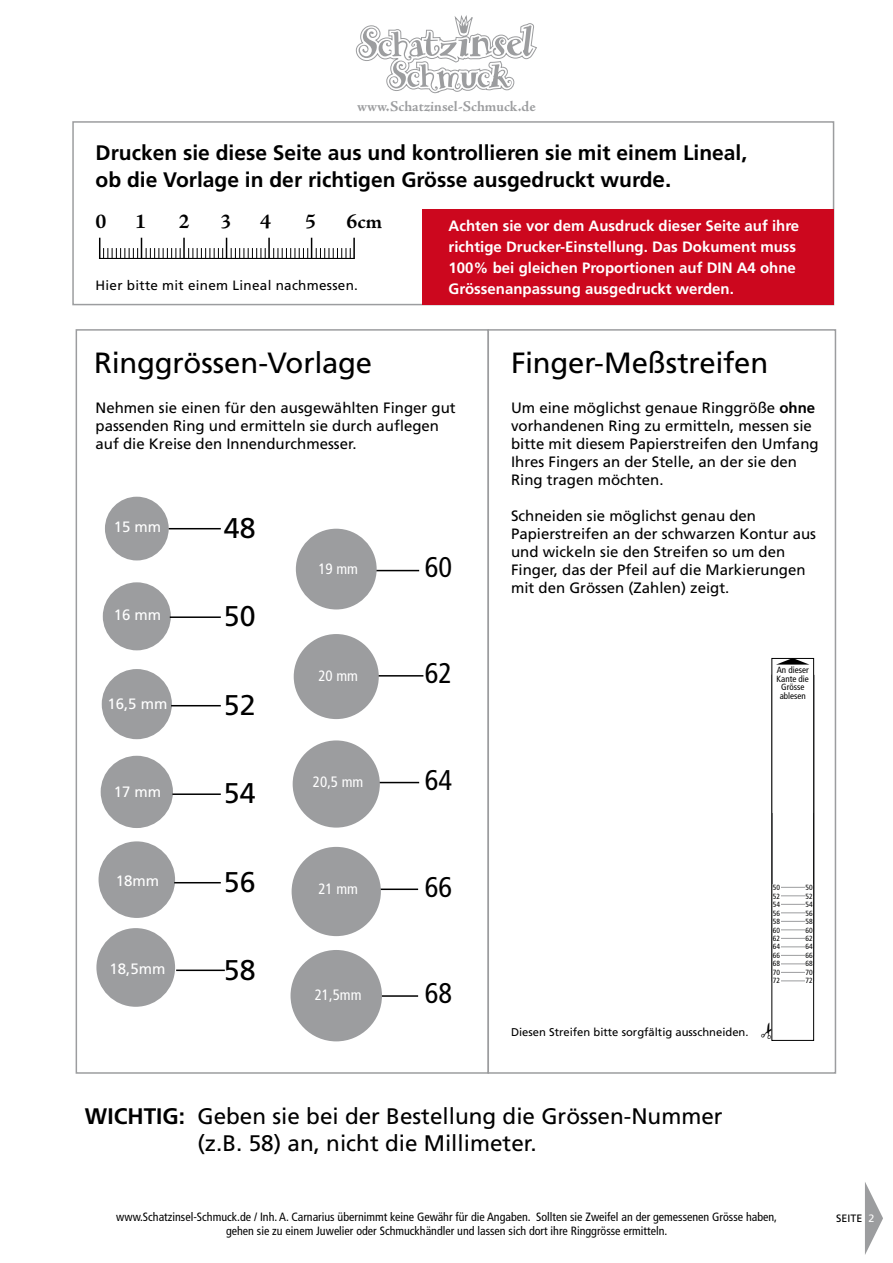
<style>
.page{position:relative;width:893px;height:1263px;background:#fff}
.page>*{position:absolute;margin:0;border:0;box-sizing:border-box;transform-origin:0 0}
.t1{font:29.25px "Frutiger LT Std";letter-spacing:-.005em;color:#000}
.t2{font:28.5px "Frutiger LT Std";color:#000}
.t3{font:condensed 28.5px "Frutiger LT Std";color:#000}
.t4{font:22.5px/27px "Frutiger LT Std";color:#000}
.t5{font:700 21px "Frutiger LT Std";color:#000}
.t6{font:700 21px "Adobe Jenson Pro";color:#000}
.t7{font:15px/18px "Frutiger LT Std";color:#000}
.t8{font:700 15px/21px "Frutiger LT Std";color:#fff}
.t9{font:15px "Frutiger LT Std";color:#fff}
.t10{font:condensed 15px "Frutiger LT Std";color:#fff}
.t11{font:700 14.85px "Adobe Jenson Pro";color:#9c9d9f}
.t12{font:13.5px "Frutiger LT Std";letter-spacing:.02em;color:#000}
.t13{font:condensed 12px/14.4px "Frutiger LT Std";color:#000;text-align:center}
.t14{font:11.25px "Frutiger LT Std";color:#000}
.t15{font:10.65px "Frutiger LT Std";color:#000}
.t16{font:condensed 9px/8.6px "Frutiger LT Std";color:#000;text-align:center}
.t17{font:condensed 7.5px "Frutiger LT Std";color:#000}
.s1{font-size:22.5px}
.s2{font-weight:700}
.s3{color:#fff}
</style>
<div class="page">
<svg style="left:355px;top:15px;width:182px;height:79px"></svg>
<hr style="left:176px;top:969px;width:49px;height:2px;background:#000">
<div style="left:96px;top:928px;width:79px;height:79px;background:#9c9d9f;border-radius:50%"></div>
<div style="left:105px;top:497px;width:64px;height:63px;background:#9c9d9f;border-radius:50%"></div>
<div style="left:103px;top:582px;width:68px;height:68px;background:#9c9d9f;border-radius:50%"></div>
<div style="left:102px;top:669px;width:70px;height:70px;background:#9c9d9f;border-radius:50%"></div>
<div style="left:101px;top:756px;width:72px;height:72px;background:#9c9d9f;border-radius:50%"></div>
<div style="left:99px;top:841px;width:76px;height:77px;background:#9c9d9f;border-radius:50%"></div>
<hr style="left:169px;top:528px;width:52px;height:1px;background:#000">
<hr style="left:170px;top:616px;width:51px;height:2px;background:#000">
<hr style="left:171px;top:705px;width:50px;height:1px;background:#000">
<hr style="left:172px;top:793px;width:49px;height:2px;background:#000">
<hr style="left:174px;top:882px;width:47px;height:1px;background:#000">
<div style="left:487px;top:329px;width:349px;height:745px;border:2px solid #9c9d9f"></div>
<svg style="left:776px;top:660px;width:33px;height:5px"></svg>
<div style="left:771px;top:658px;width:43px;height:383px;border:1px solid #000"></div>
<div style="left:72px;top:121px;width:762px;height:184px;border:2px solid #9c9d9f"></div>
<hr style="left:99px;top:258px;width:255px;height:1px;background:#000">
<hr style="left:99px;top:238px;width:1px;height:42px;background:#000">
<hr style="left:141px;top:238px;width:1px;height:42px;background:#000">
<hr style="left:183px;top:238px;width:2px;height:42px;background:#000">
<hr style="left:226px;top:238px;width:1px;height:42px;background:#000">
<hr style="left:268px;top:238px;width:2px;height:42px;background:#000">
<hr style="left:311px;top:238px;width:1px;height:42px;background:#000">
<hr style="left:353px;top:238px;width:2px;height:42px;background:#000">
<svg style="left:103px;top:248px;width:35px;height:10px"></svg>
<svg style="left:146px;top:248px;width:35px;height:10px"></svg>
<svg style="left:188px;top:248px;width:35px;height:10px"></svg>
<svg style="left:231px;top:248px;width:35px;height:10px"></svg>
<svg style="left:273px;top:248px;width:35px;height:10px"></svg>
<svg style="left:316px;top:248px;width:35px;height:10px"></svg>
<div style="left:99px;top:259px;width:258px;height:22px;background:#fff"></div>
<hr style="left:374px;top:675px;width:49px;height:1px;background:#000">
<hr style="left:376px;top:782px;width:43px;height:1px;background:#000">
<hr style="left:377px;top:888px;width:41px;height:2px;background:#000">
<hr style="left:378px;top:995px;width:40px;height:2px;background:#000">
<hr style="left:369px;top:570px;width:50px;height:1px;background:#000">
<div style="left:296px;top:529px;width:81px;height:80px;background:#9c9d9f;border-radius:50%"></div>
<div style="left:294px;top:634px;width:85px;height:85px;background:#9c9d9f;border-radius:50%"></div>
<div style="left:293px;top:740px;width:87px;height:88px;background:#9c9d9f;border-radius:50%"></div>
<div style="left:292px;top:847px;width:89px;height:89px;background:#9c9d9f;border-radius:50%"></div>
<div style="left:291px;top:950px;width:91px;height:91px;background:#9c9d9f;border-radius:50%"></div>
<div style="left:422px;top:209px;width:411px;height:96px;background:#cc071e"></div>
<svg style="left:865px;top:1182px;width:18px;height:73px"></svg>
<svg style="left:771px;top:1022px;width:2px;height:17px"></svg>
<p class="t11" style="left:357px;top:98px;width:180px">www.Schatzinsel-Schmuck.de</p>
<p class="t5" style="left:96px;top:141px;width:653px">Drucken sie diese Seite aus und kontrollieren sie mit einem Lineal,</p>
<p class="t5" style="left:96px;top:168px;width:577px">ob die Vorlage in der richtigen Grösse ausgedruckt wurd<span class="s1">e.</span></p>
<p class="t6" style="left:96px;top:209px;width:13px">0</p>
<p class="t6" style="left:135px;top:209px;width:13px">1</p>
<p class="t6" style="left:179px;top:209px;width:13px">2</p>
<p class="t6" style="left:221px;top:209px;width:13px">3</p>
<p class="t6" style="left:260px;top:209px;width:13px">4</p>
<p class="t6" style="left:305px;top:209px;width:13px">5</p>
<p class="t6" style="left:347px;top:209px;width:37px">6 cm</p>
<p class="t12" style="left:96px;top:277px;width:264px">Hier bitte mit einem Lineal nachmessen.</p>
<p class="t1" style="left:94px;top:345px;width:279px">Ringgrössen-Vorlage</p>
<p class="t8" style="left:449px;top:215px;width:352px">Achten sie vor dem Ausdruck dieser Seite auf ihre richtige Drucker-Einstellung. Das Dokument muss 100% bei gleichen Proportionen auf DIN A4 ohne Grössenanpassung ausgedruckt werden.</p>
<p class="t1" style="left:511px;top:345px;width:259px">Finger-Meßstreifen</p>
<p class="t7" style="left:96px;top:399px;width:362px">Nehmen sie einen für den ausgewählten Finger gut passenden Ring und ermitteln sie durch auflegen auf die Kreise den Innendurchmesser.</p>
<p class="t9" style="left:114px;top:518px;width:49px">15 mm</p>
<p class="t2" style="left:224px;top:511px;width:33px">48</p>
<p class="t10" style="left:318px;top:560px;width:41px">19 mm</p>
<p class="t3" style="left:425px;top:550px;width:29px">60</p>
<p class="t9" style="left:114px;top:606px;width:49px">16 mm</p>
<p class="t2" style="left:224px;top:599px;width:33px">50</p>
<p class="t10" style="left:318px;top:667px;width:41px">20 mm</p>
<p class="t3" style="left:425px;top:657px;width:29px">62</p>
<p class="t9" style="left:107px;top:695px;width:62px">16,5 mm</p>
<p class="t2" style="left:224px;top:688px;width:33px">52</p>
<p class="t9" style="left:114px;top:783px;width:49px">17 mm</p>
<p class="t2" style="left:224px;top:776px;width:33px">54</p>
<p class="t10" style="left:313px;top:773px;width:52px">20,5 mm</p>
<p class="t3" style="left:425px;top:763px;width:29px">64</p>
<p class="t7" style="left:511px;top:399px;width:309px">Um eine möglichst genaue Ringgröße <span class="s2">ohne </span>vorhandenen Ring zu ermitteln, messen sie bitte mit diesem Papierstreifen den Umfang Ihres Fingers an der Stelle, an der sie den Ring tragen möchten.</p>
<p class="t7" style="left:511px;top:507px;width:307px">Schneiden sie möglichst genau den Papierstreifen an der schwarzen Kontur aus und wickeln sie den Streifen so um den Finger, das der Pfeil auf die Markierungen mit den Grössen (Zahlen) zeigt.</p>
<p class="t16" style="left:777px;top:666px;width:34px">An dieser<br>Kante die<br>Grösse ablesen</p>
<p class="t9" style="left:116px;top:872px;width:45px">18mm</p>
<p class="t9" style="left:110px;top:960px;width:57px">18,5mm</p>
<p class="t2" style="left:224px;top:865px;width:33px">56</p>
<p class="t2" style="left:224px;top:953px;width:33px">58</p>
<p class="t10" style="left:318px;top:880px;width:41px">21 mm</p>
<p class="t10" style="left:315px;top:986px;width:48px">21,5mm</p>
<p class="t3" style="left:425px;top:870px;width:29px">66</p>
<p class="t3" style="left:425px;top:976px;width:29px">68</p>
<p class="t14" style="left:511px;top:1026px;width:239px">Diesen Streifen bitte sorgfältig ausschneiden.</p>
<p class="t17" style="left:773px;top:883px;width:9px">50</p>
<p class="t17" style="left:773px;top:892px;width:9px">52</p>
<p class="t17" style="left:773px;top:900px;width:9px">54</p>
<p class="t17" style="left:773px;top:908px;width:9px">56</p>
<p class="t17" style="left:773px;top:917px;width:9px">58</p>
<p class="t17" style="left:773px;top:925px;width:9px">60</p>
<p class="t17" style="left:773px;top:934px;width:9px">62</p>
<p class="t17" style="left:773px;top:942px;width:9px">64</p>
<p class="t17" style="left:773px;top:951px;width:9px">66</p>
<p class="t17" style="left:773px;top:959px;width:9px">68</p>
<p class="t17" style="left:773px;top:968px;width:9px">70</p>
<p class="t17" style="left:773px;top:976px;width:9px">72</p>
<p class="t17" style="left:805px;top:883px;width:9px">50</p>
<p class="t17" style="left:805px;top:892px;width:9px">52</p>
<p class="t17" style="left:805px;top:900px;width:9px">54</p>
<p class="t17" style="left:805px;top:908px;width:9px">56</p>
<p class="t17" style="left:805px;top:917px;width:9px">58</p>
<p class="t17" style="left:805px;top:925px;width:9px">60</p>
<p class="t17" style="left:805px;top:934px;width:9px">62</p>
<p class="t17" style="left:805px;top:942px;width:9px">64</p>
<p class="t17" style="left:805px;top:951px;width:9px">66</p>
<p class="t17" style="left:805px;top:959px;width:9px">68</p>
<p class="t17" style="left:805px;top:968px;width:9px">70</p>
<p class="t17" style="left:805px;top:976px;width:9px">72</p>
<p class="t4" style="left:197px;top:1102px;width:527px;text-indent:-113px"><span class="s2">Wichtig:</span> Geben sie bei der Bestellung die Grössen-Nummer (z.B. 58) an, nicht die Millimeter.</p>
<p class="t13" style="left:116px;top:1209px;width:662px">www.Schatzinsel-Schmuck.de / Inh. A. Carnarius übernimmt keine Gewähr für die Angaben. Sollten sie Zweifel an der gemessenen Grösse haben, gehen sie zu einem Juwelier oder Schmuckhändler und lassen sich dort ihre Ringgrösse ermitteln.</p>
<p class="t15" style="left:836px;top:1212px;width:39px">Seite <span class="s3">2</span></p>
</div>
